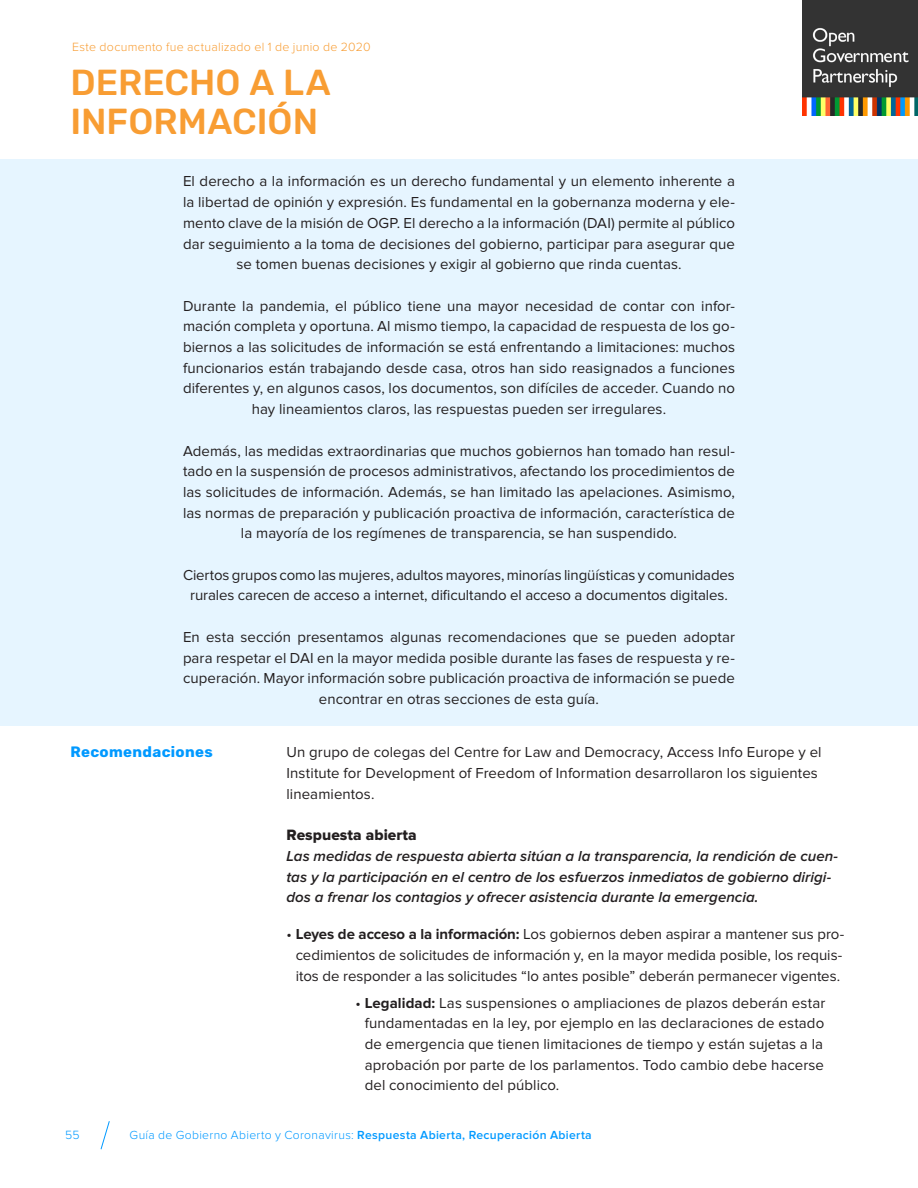
<style>
.page{position:relative;width:918px;height:1188px;background:#fff}
.page>*{position:absolute;margin:0;border:0;box-sizing:border-box;transform-origin:0 0}
.Body_reg{font:500 36px/39px "Rubik";color:#f89d33}
.Body_reg-2{font:15.6px "Proxima Nova Extrabld";letter-spacing:.005em;color:#231f20}
.Section_into_paras_a{font:15px/20.7px "Proxima Nova";letter-spacing:.005em;color:#231f20;text-align:center}
.Body_reg-3{font:15px/20.7px "Proxima Nova";letter-spacing:.005em;color:#231f20}
.Ital_subhead_in_body{font:italic 600 15px/20.7px "Proxima Nova";letter-spacing:.005em;color:#231f20}
.Body_reg-4{font:700 15px "Rubik";letter-spacing:.02em;color:#09f}
.Body_reg-5{font:300 12.3px "Proxima Nova";letter-spacing:.025em;color:#f89d33}
.t1{font:300 12.3px "Proxima Nova";color:#09f}
.t2{font:600 12.15px "Proxima Nova";letter-spacing:.025em;color:#09f}
.s1{font-weight:700}
.s2{font-weight:300}
</style>
<div class="page">
<svg style="left:101px;top:1121px;width:9px;height:29px"></svg>
<div style="left:0;top:159px;width:918px;height:567px;background:#e6f5ff"></div>
<img style="left:803px;top:0;width:115px;height:115px">
<p class="Body_reg-5" style="left:72px;top:40px;width:300px">Este documento fue actualizado el 1 de junio de 2020</p>
<p class="Body_reg" style="left:70px;top:64px;width:262px">DERECHO A LA<br>INFORMACIÓN</p>
<p class="Section_into_paras_a" style="left:183px;top:171px;width:554px">El derecho a la información es un derecho fundamental y un elemento inherente a la libertad de opinión y expresión. Es fundamental en la gobernanza moderna y ele&shy;mento clave de la misión de OGP. El derecho a la información (DAI) permite al público dar seguimiento a la toma de decisiones del gobierno, participar para asegurar que se tomen buenas decisiones y exigir al gobierno que rinda cuentas.</p>
<p class="Section_into_paras_a" style="left:183px;top:296px;width:554px">Durante la pandemia, el público tiene una mayor necesidad de contar con infor&shy;mación completa y oportuna. Al mismo tiempo, la capacidad de respuesta de los go&shy;biernos a las solicitudes de información se está enfrentando a limitaciones: muchos funcionarios están trabajando desde casa, otros han sido reasignados a funciones diferentes y, en algunos casos, los documentos, son difíciles de acceder. Cuando no hay lineamientos claros, las respuestas pueden ser irregulares.</p>
<p class="Section_into_paras_a" style="left:183px;top:440px;width:554px">Además, las medidas extraordinarias que muchos gobiernos han tomado han resul&shy;tado en la suspensión de procesos administrativos, afectando los procedimientos de las solicitudes de información. Además, se han limitado las apelaciones. Asimismo, las normas de preparación y publicación proactiva de información, característica de la mayoría de los regímenes de transparencia, se han suspendido.</p>
<p class="Section_into_paras_a" style="left:183px;top:565px;width:553px">Ciertos grupos como las mujeres, adultos mayores, minorías lingüísticas y comunidades rurales carecen de acceso a internet, dificultando el acceso a documentos digitales.</p>
<p class="Section_into_paras_a" style="left:183px;top:627px;width:554px">En esta sección presentamos algunas recomendaciones que se pueden adoptar para respetar el DAI en la mayor medida posible durante las fases de respuesta y re&shy;cuperación. Mayor información sobre publicación proactiva de información se puede encontrar en otras secciones de esta guía.</p>
<p class="Body_reg-4" style="left:70px;top:743px;width:144px">Recomendaciones</p>
<p class="Body_reg-3" style="left:286px;top:742px;width:537px">Un grupo de colegas del Centre for Law and Democracy, Access Info Europe y el<br>Institute for Development of Freedom of Information desarrollaron los siguientes lineamientos.</p>
<p class="Body_reg-2" style="left:286px;top:826px;width:132px">Respuesta abierta</p>
<p class="Ital_subhead_in_body" style="left:286px;top:846px;width:553px">Las medidas de respuesta abierta sitúan a la transparencia, la rendición de cuen&shy;tas y la participación en el centro de los esfuerzos inmediatos de gobierno dirigi&shy;dos a frenar los contagios y ofrecer asistencia durante la emergencia.</p>
<p class="Body_reg-3" style="left:286px;top:924px;width:559px;text-align:center">• <span class="s1">Leyes de acceso a la información:</span> Los gobiernos deben aspirar a mantener sus pro&shy;cedimientos de solicitudes de información y, en la mayor medida posible, los requis&shy;itos de responder a las solicitudes “lo antes posible” deberán permanecer vigentes.</p>
<p class="Body_reg-3" style="left:365px;top:992px;width:462px;text-indent:-9px">• <span class="s1">Legalidad:</span> Las suspensiones o ampliaciones de plazos deberán estar fundamentadas en la ley, por ejemplo en las declaraciones de estado de emergencia que tienen limitaciones de tiempo y están sujetas a la aprobación por parte de los parlamentos. Todo cambio debe hacerse del conocimiento del público.</p>
<p class="t1" style="left:65px;top:1128px;width:16px">55</p>
<p class="t2" style="left:130px;top:1128px;width:464px"><span class="s2">Guía de Gobierno Abierto y Coronavirus:</span> Respuesta Abierta, Recuperación Abierta</p>
</div>
